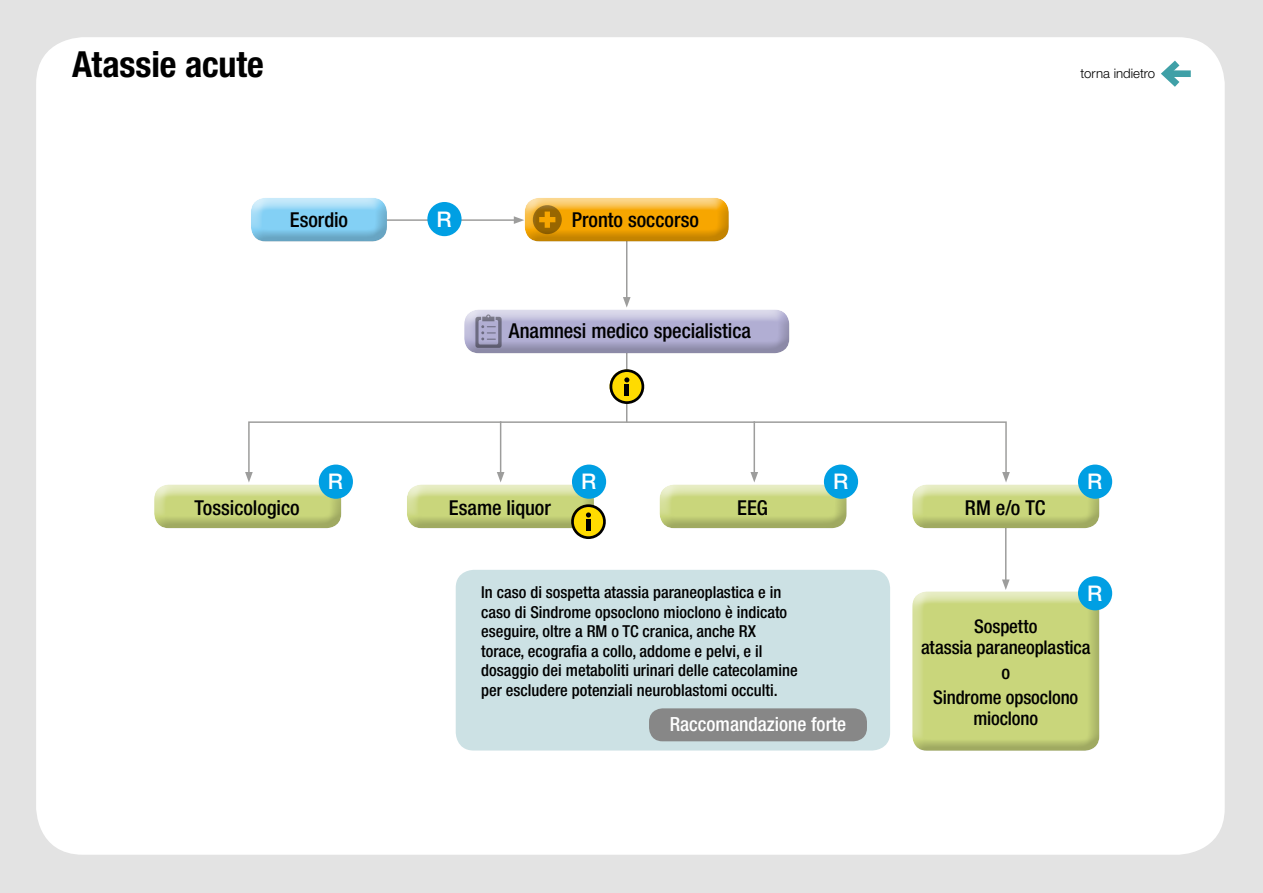
<style>
.page{position:relative;width:1263px;height:893px;background:#e3e3e3}
.page>*{position:absolute;margin:0;border:0;box-sizing:border-box;transform-origin:0 0}
.t1{font:700 condensed 36px "Helvetica Neue LT Std";letter-spacing:-.005em;color:#000}
.t2{font:500 21.6px "Helvetica Neue LT Std";color:#fff}
.t3{font:500 condensed 20.55px "Helvetica Neue LT Std";letter-spacing:-.005em;color:#000}
.t4{font:500 condensed 19.5px "Helvetica Neue LT Std";color:#fff}
.t5{font:500 condensed 18.9px/20.5px "Helvetica Neue LT Std";letter-spacing:-.01em;color:#000;text-align:center}
.t6{font:500 condensed 16.5px/19.5px "Helvetica Neue LT Std";color:#000}
.t7{font:300 13.2px "Helvetica Neue LT Std";color:#000}
</style>
<div class="page">
<div style="left:36px;top:37px;width:1189px;height:818px;background:#fff;border-radius:47px"></div>
<div style="left:456px;top:570px;width:434px;height:180px;background:#cce1e4;border-radius:18px"></div>
<div style="left:649px;top:708px;width:218px;height:33px;background:#878787;border-radius:14px"></div>
<hr style="left:626px;top:213px;width:1px;height:86px;background:#9d9d9c">
<svg style="left:623px;top:297px;width:7px;height:2px"></svg>
<hr style="left:500px;top:421px;width:1px;height:53px;background:#9d9d9c">
<hr style="left:1005px;top:527px;width:1px;height:55px;background:#9d9d9c">
<svg style="left:1002px;top:579px;width:7px;height:3px"></svg>
<hr style="left:753px;top:421px;width:2px;height:53px;background:#9d9d9c">
<hr style="left:626px;top:325px;width:1px;height:97px;background:#9d9d9c">
<div style="left:517px;top:196px;width:224px;height:48px;background:#000;opacity:.21"></div>
<div style="left:457px;top:308px;width:345px;height:47px;background:#000;opacity:.21"></div>
<hr style="left:370px;top:219px;width:146px;height:2px;background:#9d9d9c">
<svg style="left:514px;top:216px;width:10px;height:8px"></svg>
<div style="left:244px;top:196px;width:156px;height:48px;background:#000;opacity:.21"></div>
<div style="left:248px;top:421px;width:759px;height:54px;border:2px solid #9d9d9c"></div>
<svg style="left:1002px;top:472px;width:8px;height:3px"></svg>
<svg style="left:245px;top:472px;width:8px;height:3px"></svg>
<div style="left:147px;top:483px;width:206px;height:48px;background:#000;opacity:.21"></div>
<div style="left:399px;top:483px;width:207px;height:48px;background:#000;opacity:.21"></div>
<div style="left:652px;top:483px;width:207px;height:48px;background:#000;opacity:.21"></div>
<div style="left:905px;top:483px;width:206px;height:48px;background:#000;opacity:.21"></div>
<div style="left:905px;top:590px;width:206px;height:163px;background:#000;opacity:.21"></div>
<div style="left:427px;top:202px;width:35px;height:34px;background:#009fe3;border-radius:50%"></div>
<div style="left:319px;top:465px;width:34px;height:34px;background:#009fe3;border-radius:50%"></div>
<div style="left:572px;top:465px;width:34px;height:34px;background:#009fe3;border-radius:50%"></div>
<div style="left:824px;top:465px;width:34px;height:34px;background:#009fe3;border-radius:50%"></div>
<div style="left:1078px;top:465px;width:34px;height:34px;background:#009fe3;border-radius:50%"></div>
<div style="left:1078px;top:576px;width:34px;height:34px;background:#009fe3;border-radius:50%"></div>
<svg style="left:475px;top:314px;width:27px;height:34px"></svg>
<svg style="left:533px;top:205px;width:29px;height:29px"></svg>
<div style="left:539px;top:217px;width:16px;height:5px;background:#f7a600"></div>
<div style="left:545px;top:212px;width:5px;height:16px;background:#f7a600"></div>
<svg style="left:609px;top:369px;width:36px;height:35px"></svg>
<hr style="left:625px;top:384px;width:4px;height:12px;background:#000">
<svg style="left:569px;top:504px;width:37px;height:35px"></svg>
<div style="left:586px;top:519px;width:5px;height:12px;background:#000"></div>
<div style="left:1166px;top:70px;width:25px;height:7px;background:#3fa0a7"></div>
<svg style="left:1161px;top:60px;width:25px;height:27px"></svg>
<h1 class="t1" style="left:72px;top:42px;width:193px">Atassie acute</h1>
<p class="t7" style="left:1080px;top:66px;width:76px">torna indietro</p>
<p class="t3" style="left:290px;top:207px;width:60px">Esordio</p>
<h2 class="t2" style="left:437px;top:206px;width:17px">R</h2>
<p class="t3" style="left:572px;top:207px;width:129px">Pronto soccorso</p>
<p class="t3" style="left:509px;top:319px;width:244px">Anamnesi medico specialistica</p>
<h2 class="t2" style="left:328px;top:469px;width:17px">R</h2>
<h2 class="t2" style="left:581px;top:469px;width:17px">R</h2>
<h2 class="t2" style="left:833px;top:469px;width:17px">R</h2>
<h2 class="t2" style="left:1087px;top:469px;width:17px">R</h2>
<p class="t3" style="left:195px;top:495px;width:107px">Tossicologico</p>
<p class="t3" style="left:449px;top:495px;width:104px">Esame liquor</p>
<p class="t3" style="left:737px;top:495px;width:32px">EEG</p>
<p class="t3" style="left:965px;top:495px;width:82px">RM e/o TC</p>
<p class="t6" style="left:481px;top:582px;width:318px">In caso di sospetta atassia paraneoplastica e in caso di Sindrome opsoclono mioclono è indicato eseguire, oltre a RM o TC cranica, anche RX torace, ecografia a collo, addome e pelvi, e il dosaggio dei metaboliti urinari delle catecolamine per escludere potenziali neuroblastomi occulti.</p>
<p class="t4" style="left:670px;top:712px;width:178px">Raccomandazione forte</p>
<h2 class="t2" style="left:1087px;top:580px;width:17px">R</h2>
<p class="t5" style="left:921px;top:616px;width:171px">Sospetto<br>atassia paraneoplastica</p>
<p class="t5" style="left:933px;top:659px;width:147px;line-height:25.5px">o<br>Sindrome opsoclono</p>
<p class="t5" style="left:973px;top:708px;width:66px">mioclono</p>
</div>
